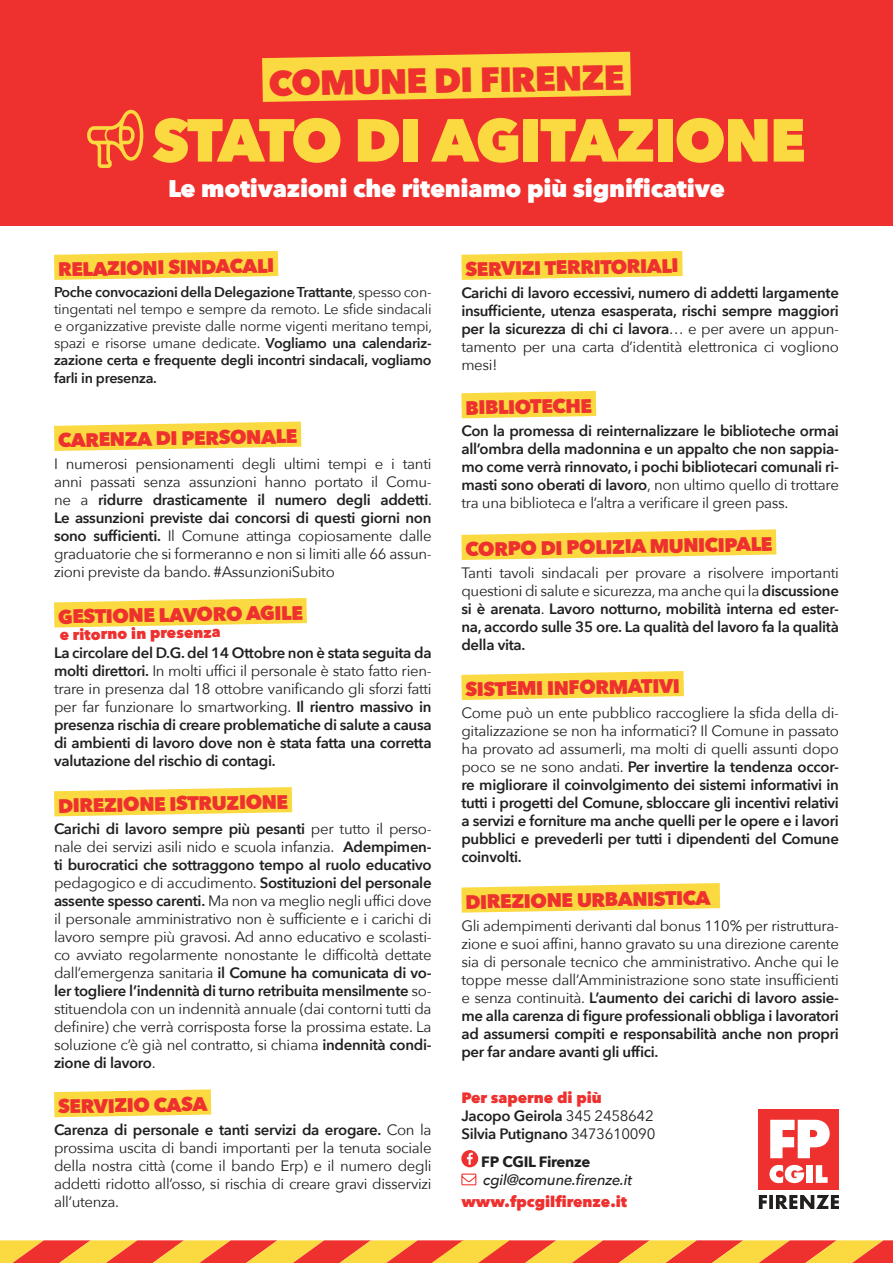
<style>
.page{position:relative;width:893px;height:1263px;background:#fff}
.page>*{position:absolute;margin:0;border:0;box-sizing:border-box;transform-origin:0 0}
.t1{font:800 60px "Avenir Next";letter-spacing:-.03em;color:#fbda41}
.t2{font:800 34.8px "Avenir Next";color:#ee302e}
.t3{font:800 24px "Avenir Next";letter-spacing:-.01em;color:#fff}
.t4{font:800 19.5px "Avenir Next";color:#ee302e}
.t5{font:15px/18px "Avenir Next";letter-spacing:-.02em;color:#221f1f;text-align:justify}
.t6{font:600 15px/18px "Avenir Next";letter-spacing:-.02em;color:#221f1f;text-align:justify}
.t7{font:800 15px "Avenir Next";color:#ee302e}
.t8{font:italic 500 15px "Avenir Next";letter-spacing:-.02em;color:#221f1f}
.t9{font:700 15px "Avenir Next";letter-spacing:-.02em;color:#221f1f}
.t10{font:14.25px/17.1px "Avenir Next";letter-spacing:-.02em;color:#221f1f;text-align:justify}
.s1{font-weight:600}
.s2{font-weight:400}
.s3{font-weight:800;color:#ee302e}
</style>
<div class="page">
<div style="left:0;top:0;width:893px;height:225px;background:#ee302e"></div>
<svg style="left:54px;top:251px;width:224px;height:29px;background:#fbde5a"></svg>
<svg style="left:54px;top:421px;width:247px;height:30px;background:#fbdf5f"></svg>
<svg style="left:54px;top:598px;width:253px;height:29px;background:#fbdf5a"></svg>
<svg style="left:54px;top:787px;width:238px;height:29px;background:#fbde5a"></svg>
<svg style="left:54px;top:1089px;width:157px;height:28px;background:#fbdd54"></svg>
<svg style="left:461px;top:251px;width:222px;height:29px;background:#fbdf5b"></svg>
<svg style="left:461px;top:391px;width:135px;height:27px;background:#fbdc4f"></svg>
<svg style="left:461px;top:529px;width:315px;height:31px"></svg>
<svg style="left:461px;top:671px;width:223px;height:29px;background:#fbdf5a"></svg>
<svg style="left:461px;top:883px;width:259px;height:30px;background:#fbe060"></svg>
<svg style="left:0;top:1240px;width:893px;height:23px;background:#f4873b"></svg>
<svg style="left:759px;top:1195px;width:80px;height:14px"></svg>
<div style="left:759px;top:1109px;width:80px;height:81px;background:#ee302e"></div>
<svg style="left:769px;top:1165px;width:35px;height:18px"></svg>
<div style="left:806px;top:1165px;width:7px;height:18px;background:#fff"></div>
<svg style="left:816px;top:1165px;width:12px;height:18px"></svg>
<svg style="left:770px;top:1120px;width:60px;height:38px"></svg>
<svg style="left:262px;top:52px;width:369px;height:50px;background:#f9c43e"></svg>
<svg style="left:87px;top:110px;width:56px;height:58px"></svg>
<svg style="left:461px;top:1150px;width:17px;height:17px"></svg>
<svg style="left:461px;top:1173px;width:15px;height:12px"></svg>
<h2 class="t2" style="left:268px;top:68px;width:358px;rotate:-1deg">COMUNE DI FIRENZE</h2>
<h1 class="t1" style="left:152px;top:114px;width:655px">STATO DI AGITAZIONE</h1>
<h3 class="t3" style="left:168px;top:174px;width:558px">Le motivazioni che riteniamo più significative</h3>
<h3 class="t4" style="left:58px;top:261px;width:218px;rotate:-1deg">RELAZIONI SINDACALI</h3>
<p class="t10" style="left:54px;top:285px;width:380px"><span class="s1">Poche convocazioni della Delegazione Trattante</span>, spesso con&shy;tingentati nel tempo e sempre da remoto. Le sfide sindacali e organizzative previste dalle norme vigenti meritano tempi, spazi e risorse umane dedicate. <span class="s1">Vogliamo una calendariz&shy;zazione certa e frequente degli incontri sindacali, vogliamo farli in presenza.</span></p>
<h3 class="t4" style="left:58px;top:432px;width:241px;rotate:-1deg">CARENZA DI PERSONALE</h3>
<p class="t5" style="left:54px;top:456px;width:380px">I numerosi pensionamenti degli ultimi tempi e i tanti anni passati senza assunzioni hanno portato il Comu&shy;ne a <span class="s1">ridurre drasticamente il numero degli addetti</span>.<br><span class="s1">Le assunzioni previste dai concorsi di questi giorni non sono sufficienti.</span> Il Comune attinga copiosamente dalle graduatorie che si formeranno e non si limiti alle 66 assun&shy;zioni previste da bando. #AssunzioniSubito</p>
<h3 class="t4" style="left:58px;top:608px;width:246px;rotate:-1deg">GESTIONE LAVORO AGILE</h3>
<p class="t6" style="left:54px;top:645px;width:379px">La circolare del D.G. del 14 Ottobre non è stata seguita da molti direttori. <span class="s2">In molti uffici il personale è stato fatto rien&shy;trare in presenza dal 18 ottobre vanificando gli sforzi fatti per far funzionare lo smartworking.</span> Il rientro massivo in presenza rischia di creare problematiche di salute a causa di ambienti di lavoro dove non è stata fatta una corretta valutazione del rischio di contagi.</p>
<h3 class="t4" style="left:58px;top:797px;width:232px;rotate:-1deg">DIREZIONE ISTRUZIONE</h3>
<p class="t5" style="left:54px;top:821px;width:379px"><span class="s1">Carichi di lavoro sempre più pesanti</span> per tutto il perso&shy;nale dei servizi asili nido e scuola infanzia. <span class="s1">Adempimen&shy;ti burocratici che sottraggono tempo al ruolo educativo </span>pedagogico e di accudimento. <span class="s1">Sostituzioni del personale assente spesso carenti.</span> Ma non va meglio negli uffici dove il personale amministrativo non è sufficiente e i carichi di lavoro sempre più gravosi. Ad anno educativo e scolasti&shy;co avviato regolarmente nonostante le difficoltà dettate dall’emergenza sanitaria <span class="s1">il Comune ha comunicata di vo&shy;ler togliere l’indennità di turno retribuita mensilmente</span> so&shy;stituendola con un indennità annuale (dai contorni tutti da definire) che verrà corrisposta forse la prossima estate. La soluzione c’è già nel contratto, si chiama <span class="s1">indennità condi&shy;zione di lavoro</span>.</p>
<h3 class="t4" style="left:58px;top:1098px;width:151px;rotate:-1deg">SERVIZIO CASA</h3>
<p class="t5" style="left:54px;top:1122px;width:379px"><span class="s1">Carenza di personale e tanti servizi da erogare.</span> Con la prossima uscita di bandi importanti per la tenuta sociale della nostra città (come il bando Erp) e il numero degli addetti ridotto all’osso, si rischia di creare gravi disservizi all’utenza.</p>
<p class="t7" style="left:59px;top:628px;width:163px;rotate:-1deg">e ritorno in presenza</p>
<h3 class="t4" style="left:465px;top:261px;width:215px;rotate:-1deg">SERVIZI TERRITORIALI</h3>
<p class="t6" style="left:461px;top:285px;width:379px">Carichi di lavoro eccessivi, numero di addetti largamente insufficiente, utenza esasperata, rischi sempre maggiori per la sicurezza di chi ci lavora<span class="s2">… e per avere un appun&shy;tamento per una carta d’identità elettronica ci vogliono mesi!</span></p>
<h3 class="t4" style="left:465px;top:399px;width:128px;rotate:-1deg">BIBLIOTECHE</h3>
<p class="t6" style="left:461px;top:423px;width:379px">Con la promessa di reinternalizzare le biblioteche ormai all’ombra della madonnina e un appalto che non sappia&shy;mo come verrà rinnovato, i pochi bibliotecari comunali ri&shy;masti sono oberati di lavoro<span class="s2">, non ultimo quello di trottare tra una biblioteca e l’altra a verificare il green pass.</span></p>
<h3 class="t4" style="left:465px;top:541px;width:309px;rotate:-1deg">CORPO DI POLIZIA MUNICIPALE</h3>
<p class="t6" style="left:461px;top:565px;width:379px"><span class="s2">Tanti tavoli sindacali per provare a risolvere importanti questioni di salute e sicurezza, ma anche qui la</span> discussione si è arenata<span class="s2">.</span> Lavoro notturno, mobilità interna ed ester&shy;na, accordo sulle 35 ore. La qualità del lavoro fa la qualità della vita.</p>
<h3 class="t4" style="left:465px;top:681px;width:216px;rotate:-1deg">SISTEMI INFORMATIVI</h3>
<p class="t6" style="left:461px;top:705px;width:379px"><span class="s2">Come può un ente pubblico raccogliere la sfida della di&shy;gitalizzazione se non ha informatici? Il Comune in passato ha provato ad assumerli, ma molti di quelli assunti dopo poco se ne sono andati.</span> Per invertire la tendenza occor&shy;re migliorare il coinvolgimento dei sistemi informativi in tutti i progetti del Comune, sbloccare gli incentivi relativi a servizi e forniture ma anche quelli per le opere e i lavori pubblici e prevederli per tutti i dipendenti del Comune coinvolti.</p>
<h3 class="t4" style="left:465px;top:893px;width:247px;rotate:-1deg">DIREZIONE URBANISTICA</h3>
<p class="t5" style="left:461px;top:918px;width:379px">Gli adempimenti derivanti dal bonus 110% per ristruttura&shy;zione e suoi affini, hanno gravato su una direzione carente sia di personale tecnico che amministrativo. Anche qui le toppe messe dall’Amministrazione sono state insufficienti e senza continuità. <span class="s1">L’aumento dei carichi di lavoro assie&shy;me alla carenza di figure professionali obbliga i lavoratori ad assumersi compiti e responsabilità anche non propri per far andare avanti gli uffici.</span></p>
<p class="t6" style="left:461px;top:1089px;width:195px;text-align:left"><span class="s3">Per saperne di più<br></span>Jacopo Geirola <span class="s2">345 2458642<br></span>Silvia Putignano <span class="s2">3473610090</span></p>
<p class="t9" style="left:481px;top:1153px;width:111px">FP CGIL Firenze</p>
<p class="t8" style="left:483px;top:1167px;width:150px">cgil@comune.firenze.it</p>
<p class="t7" style="left:461px;top:1193px;width:167px">www.fpcgilfirenze.it</p>
</div>
